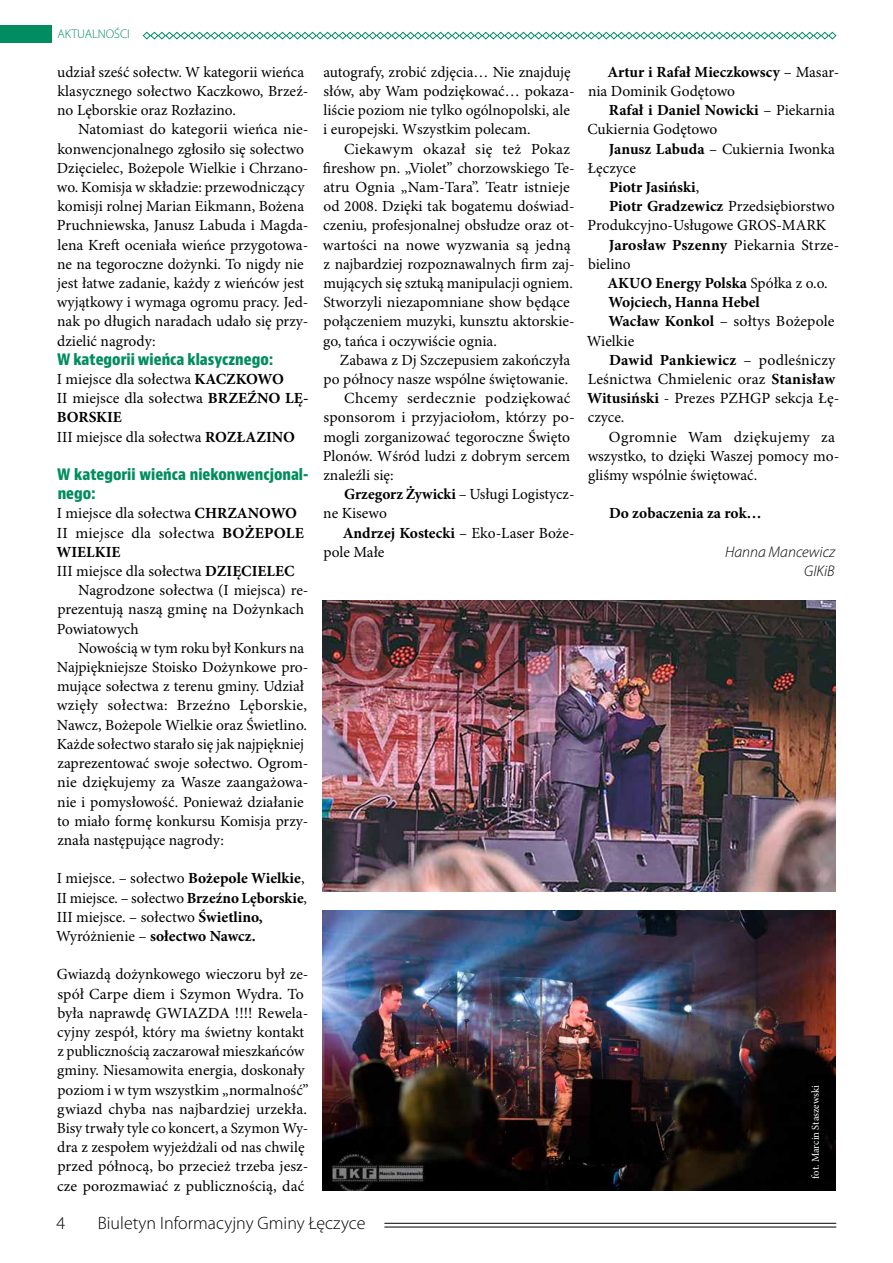
<style>
.page{position:relative;width:893px;height:1263px;background:#fff}
.page>*{position:absolute;margin:0;border:0;box-sizing:border-box;transform-origin:0 0}
.t1{font:300 18px "Myriad Pro";color:#000}
.t2{font:15.45px/19.2px "Minion Pro";color:#000}
.t3{font:700 15.45px "Minion Pro";color:#000}
.t4{font:700 condensed 15.45px/19.2px "Bernino Sans";color:#018d5f}
.t5{font:15.45px "Minion Pro";letter-spacing:.02em;color:#000}
.t6{font:15.45px "Minion Pro";letter-spacing:.025em;color:#000}
.t7{font:italic 300 15.45px/19.2px "Myriad Pro";color:#000;text-align:right}
.t8{font:300 12.6px "Myriad Pro";color:#018d5f}
.t9{font:10.5px "Minion Pro";letter-spacing:-.005em;color:#fff}
.s1{font-weight:700}
.s2{font-weight:400}
</style>
<div class="page">
<hr style="left:384px;top:1223px;width:452px;height:1px;background:#000">
<hr style="left:384px;top:1227px;width:452px;height:1px;background:#000">
<img style="left:323px;top:600px;width:513px;height:291px">
<img style="left:323px;top:910px;width:513px;height:281px">
<div style="left:0;top:26px;width:51px;height:17px;background:#018d5f"></div>
<svg style="left:142px;top:31px;width:695px;height:9px"></svg>
<p class="t8" style="left:57px;top:27px;width:74px">AKTUALNOŚCI</p>
<p class="t2" style="left:57px;top:63px;width:253px">udział sześć sołectw. W kategorii wieńca klasycznego sołectwo Kaczkowo, Brzeź&shy;no Lęborskie oraz Rozłazino.</p>
<p class="t2" style="left:57px;top:120px;width:253px;text-indent:21px">Natomiast do kategorii wieńca nie&shy;konwencjonalnego zgłosiło się sołectwo Dzięcielec, Bożepole Wielkie i Chrzano&shy;wo. Komisja w składzie: przewodniczący komisji rolnej Marian Eikmann, Bożena Pruchniewska, Janusz Labuda i Magda&shy;lena Kreft oceniała wieńce przygotowa&shy;ne na tegoroczne dożynki. To nigdy nie jest łatwe zadanie, każdy z wieńców jest wyjątkowy i wymaga ogromu pracy. Jed&shy;nak po długich naradach udało się przy&shy;dzielić nagrody:</p>
<p class="t4" style="left:57px;top:350px;width:218px">W kategorii wieńca klasycznego:</p>
<p class="t2" style="left:57px;top:370px;width:253px">I miejsce dla sołectwa <span class="s1">KACZKOWO<br></span>II miejsce dla sołectwa <span class="s1">BRZEŹNO LĘ-<br>BORSKIE<br></span>III miejsce dla sołectwa <span class="s1">ROZŁAZINO</span></p>
<p class="t4" style="left:57px;top:465px;width:253px">W kategorii wieńca niekonwencjonal&shy;nego:</p>
<p class="t2" style="left:57px;top:505px;width:242px">I miejsce dla sołectwa <span class="s1">CHRZANOWO</span></p>
<p class="t2" style="left:57px;top:524px;width:249px">II miejsce dla sołectwa <span class="s1">BOŻEPOLE</span></p>
<p class="t3" style="left:56px;top:543px;width:66px">WIELKIE</p>
<p class="t2" style="left:57px;top:562px;width:239px">III miejsce dla sołectwa <span class="s1">DZIĘCIELEC</span></p>
<p class="t2" style="left:78px;top:581px;width:232px">Nagrodzone sołectwa (I miejsca) re-</p>
<p class="t2" style="left:57px;top:600px;width:248px">prezentują naszą gminę na Dożynkach</p>
<p class="t2" style="left:57px;top:620px;width:83px">Powiatowych</p>
<p class="t2" style="left:78px;top:639px;width:227px">Nowością w tym roku był Konkurs na</p>
<p class="t2" style="left:57px;top:658px;width:253px">Najpiękniejsze Stoisko Dożynkowe pro-</p>
<p class="t2" style="left:57px;top:677px;width:248px">mujące sołectwa z terenu gminy. Udział</p>
<p class="t5" style="left:57px;top:696px;width:252px">wzięły sołectwa: Brzeźno Lęborskie,</p>
<p class="t2" style="left:57px;top:716px;width:252px">Nawcz, Bożepole Wielkie oraz Świetlino.</p>
<p class="t2" style="left:57px;top:735px;width:249px">Każde sołectwo starało się jak najpiękniej</p>
<p class="t2" style="left:57px;top:754px;width:253px">zaprezentować swoje sołectwo. Ogrom-</p>
<p class="t2" style="left:57px;top:773px;width:253px">nie dziękujemy za Wasze zaangażowa-</p>
<p class="t2" style="left:57px;top:792px;width:248px">nie i pomysłowość. Ponieważ działanie</p>
<p class="t2" style="left:57px;top:812px;width:253px">to miało formę konkursu Komisja przy-</p>
<p class="t2" style="left:57px;top:831px;width:168px">znała następujące nagrody:</p>
<p class="t2" style="left:56px;top:869px;width:252px">I miejsce. – sołectwo <span class="s1">Bożepole Wielkie</span>, II miejsce. – sołectwo <span class="s1">Brzeźno Lęborskie</span>, III miejsce. – sołectwo <span class="s1">Świetlino, </span>Wyróżnienie – <span class="s1">sołectwo Nawcz.</span></p>
<p class="t2" style="left:57px;top:965px;width:253px">Gwiazdą dożynkowego wieczoru był ze&shy;spół Carpe diem i Szymon Wydra. To była naprawdę GWIAZDA !!!! Rewela&shy;cyjny zespół, który ma świetny kontakt z publicznością zaczarował mieszkańców gminy. Niesamowita energia, doskonały poziom i w tym wszystkim „normalność” gwiazd chyba nas najbardziej urzekła.<br>Bisy trwały tyle co koncert, a Szymon Wy&shy;dra z zespołem wyjeżdżali od nas chwilę przed północą, bo przecież trzeba jesz&shy;cze porozmawiać z publicznością, dać</p>
<p class="t2" style="left:323px;top:63px;width:253px">autografy, zrobić zdjęcia… Nie znajduję słów, aby Wam podziękować… pokaza&shy;liście poziom nie tylko ogólnopolski, ale i europejski. Wszystkim polecam.</p>
<p class="t2" style="left:323px;top:140px;width:253px;text-indent:21px">Ciekawym okazał się też Pokaz fireshow pn. „Violet” chorzowskiego Te&shy;atru Ognia „Nam-Tara”. Teatr istnieje od 2008. Dzięki tak bogatemu doświad&shy;czeniu, profesjonalnej obsłudze oraz ot&shy;wartości na nowe wyzwania są jedną z najbardziej rozpoznawalnych firm zaj&shy;mujących się sztuką manipulacji ogniem.<br>Stworzyli niezapomniane show będące połączeniem muzyki, kunsztu aktorskie&shy;go, tańca i oczywiście ognia.</p>
<p class="t2" style="left:340px;top:351px;width:232px">Zabawa z Dj Szczepusiem zakończyła</p>
<p class="t2" style="left:323px;top:370px;width:246px">po północy nasze wspólne świętowanie.</p>
<p class="t5" style="left:344px;top:389px;width:228px">Chcemy serdecznie podziękować</p>
<p class="t2" style="left:324px;top:409px;width:253px">sponsorom i przyjaciołom, którzy po-</p>
<p class="t2" style="left:323px;top:428px;width:248px">mogli zorganizować tegoroczne Święto</p>
<p class="t2" style="left:323px;top:447px;width:249px">Plonów. Wśród ludzi z dobrym sercem</p>
<p class="t2" style="left:323px;top:466px;width:72px">znaleźli się:</p>
<p class="t2" style="left:344px;top:485px;width:232px"><span class="s1">Grzegorz Żywicki</span> – Usługi Logistycz-</p>
<p class="t2" style="left:323px;top:504px;width:65px">ne Kisewo</p>
<p class="t3" style="left:343px;top:523px;width:233px">Andrzej Kostecki <span class="s2">– Eko-Laser Boże-</span></p>
<p class="t2" style="left:323px;top:543px;width:63px">pole Małe</p>
<p class="t1" style="left:56px;top:1213px;width:10px">4</p>
<p class="t1" style="left:98px;top:1213px;width:269px">Biuletyn Informacyjny Gminy Łęczyce</p>
<p class="t2" style="left:588px;top:63px;width:253px;text-indent:19px"><span class="s1">Artur i Rafał Mieczkowscy</span> – Masar&shy;nia Dominik Godętowo</p>
<p class="t2" style="left:588px;top:101px;width:249px;text-indent:21px"><span class="s1">Rafał i Daniel Nowicki</span> – Piekarnia<br>Cukiernia Godętowo</p>
<p class="t2" style="left:609px;top:140px;width:227px"><span class="s1">Janusz Labuda</span> – Cukiernia Iwonka</p>
<p class="t2" style="left:588px;top:159px;width:50px">Łęczyce</p>
<p class="t3" style="left:609px;top:178px;width:92px">Piotr Jasiński<span class="s2">,</span></p>
<p class="t2" style="left:609px;top:197px;width:227px"><span class="s1">Piotr Gradzewicz</span> Przedsiębiorstwo</p>
<p class="t2" style="left:588px;top:216px;width:240px">Produkcyjno-Usługowe GROS-MARK</p>
<p class="t3" style="left:609px;top:235px;width:232px">Jarosław Pszenny <span class="s2">Piekarnia Strze-</span></p>
<p class="t2" style="left:588px;top:255px;width:44px">bielino</p>
<p class="t3" style="left:607px;top:274px;width:222px">AKUO Energy Polska <span class="s2">Spółka z o.o.</span></p>
<p class="t3" style="left:608px;top:293px;width:153px">Wojciech, Hanna Hebel</p>
<p class="t2" style="left:608px;top:312px;width:228px"><span class="s1">Wacław Konkol</span> – sołtys Bożepole</p>
<p class="t2" style="left:587px;top:332px;width:49px">Wielkie</p>
<p class="t3" style="left:609px;top:351px;width:228px">Dawid Pankiewicz <span class="s2">– podleśniczy</span></p>
<p class="t2" style="left:588px;top:370px;width:249px">Leśnictwa Chmielenic oraz <span class="s1">Stanisław</span></p>
<p class="t2" style="left:587px;top:389px;width:254px"><span class="s1">Witusiński</span> - Prezes PZHGP sekcja Łę-</p>
<p class="t2" style="left:588px;top:408px;width:38px">czyce.</p>
<p class="t6" style="left:609px;top:427px;width:228px">Ogromnie Wam dziękujemy za</p>
<p class="t2" style="left:588px;top:447px;width:253px">wszystko, to dzięki Waszej pomocy mo-</p>
<p class="t2" style="left:588px;top:466px;width:171px">gliśmy wspólnie świętować.</p>
<p class="t3" style="left:609px;top:504px;width:154px">Do zobaczenia za rok…</p>
<p class="t7" style="left:725px;top:542px;width:112px">Hanna Mancewicz<br>GIKiB</p>
<p class="t9" style="left:809px;top:1178px;width:95px;rotate:-90deg">fot. Marcin Staszewski</p>
</div>
